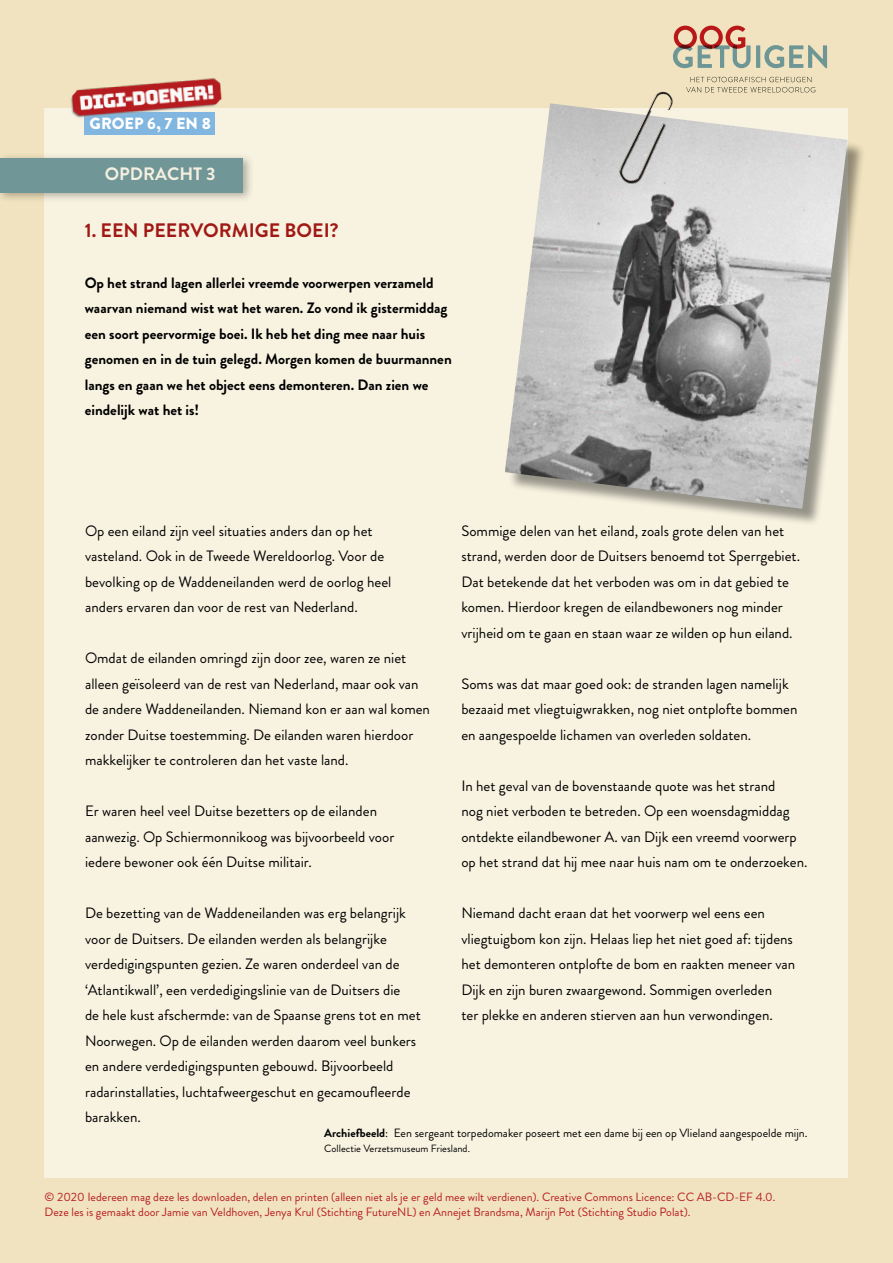
<style>
.page{position:relative;width:893px;height:1263px;background:#f1e3bf}
.page>*{position:absolute;margin:0;border:0;box-sizing:border-box;transform-origin:0 0}
.t1{font:700 19.5px "Brandon Grotesque";color:#a11915}
.t2{font:700 18px "Brandon Grotesque";color:#f5f0e0}
.t3{font:900 16.2px "Brandon Grotesque";letter-spacing:.005em;color:#fff}
.t4{font:15px/25.5px "Brandon Grotesque";color:#000}
.t5{font:700 15px/25.5px "Brandon Grotesque";color:#000}
.t6{font:12px/14.4px "Brandon Grotesque";color:#b71c21}
.t7{font:12px "Brandon Grotesque";color:#000}
.t8{font:10.5px "Brandon Grotesque";color:#000}
.s1{font-weight:700}
</style>
<div class="page">
<div style="left:45px;top:109px;width:803px;height:1069px;background:#f8f3e1"></div>
<svg style="left:673px;top:26px;width:154px;height:42px"></svg>
<svg style="left:686px;top:77px;width:129px;height:15px"></svg>
<div style="left:85px;top:112px;width:130px;height:22px;background:#80b6df"></div>
<img style="left:60px;top:78px;width:166px;height:43px">
<div style="left:507px;top:106px;width:358px;height:421px;background:#000;opacity:.4"></div>
<img style="left:505px;top:103px;width:342px;height:406px">
<img style="left:618px;top:91px;width:55px;height:97px">
<div style="left:0;top:152px;width:255px;height:51px;background:#000;opacity:.3"></div>
<div style="left:0;top:158px;width:242px;height:35px;background:#719697"></div>
<p class="t3" style="left:90px;top:112px;width:123px">GROEP 6, 7 EN 8</p>
<p class="t2" style="left:105px;top:161px;width:112px">OPDRACHT 3</p>
<h1 class="t1" style="left:85px;top:216px;width:255px">1. EEN PEERVORMIGE BOEI?</h1>
<p class="t5" style="left:85px;top:270px;width:369px">Op het strand lagen allerlei vreemde voorwerpen verzameld waarvan niemand wist wat het waren. Zo vond ik gistermiddag een soort peervormige boei. Ik heb het ding mee naar huis genomen en in de tuin gelegd. Morgen komen de buurmannen langs en gaan we het object eens demonteren. Dan zien we eindelijk wat het is!</p>
<p class="t4" style="left:85px;top:518px;width:308px">Op een eiland zijn veel situaties anders dan op het vasteland. Ook in de Tweede Wereldoorlog. Voor de bevolking op de Waddeneilanden werd de oorlog heel anders ervaren dan voor de rest van Nederland.</p>
<p class="t4" style="left:85px;top:645px;width:347px">Omdat de eilanden omringd zijn door zee, waren ze niet alleen geïsoleerd van de rest van Nederland, maar ook van de andere Waddeneilanden. Niemand kon er aan wal komen zonder Duitse toestemming. De eilanden waren hierdoor makkelijker te controleren dan het vaste land.</p>
<p class="t4" style="left:85px;top:798px;width:311px">Er waren heel veel Duitse bezetters op de eilanden aanwezig. Op Schiermonnikoog was bijvoorbeeld voor iedere bewoner ook één Duitse militair.</p>
<p class="t4" style="left:85px;top:900px;width:337px">De bezetting van de Waddeneilanden was erg belangrijk voor de Duitsers. De eilanden werden als belangrijke verdedigingspunten gezien. Ze waren onderdeel van de ‘Atlantikwall’, een verdedigingslinie van de Duitsers die<br>de hele kust afschermde: van de Spaanse grens tot en met Noorwegen. Op de eilanden werden daarom veel bunkers en andere verdedigingspunten gebouwd. Bijvoorbeeld radarinstallaties, luchtafweergeschut en gecamoufleerde barakken.</p>
<p class="t4" style="left:461px;top:518px;width:340px">Sommige delen van het eiland, zoals grote delen van het strand, werden door de Duitsers benoemd tot Sperrgebiet.<br>Dat betekende dat het verboden was om in dat gebied te komen. Hierdoor kregen de eilandbewoners nog minder vrijheid om te gaan en staan waar ze wilden op hun eiland.</p>
<p class="t4" style="left:461px;top:671px;width:338px">Soms was dat maar goed ook: de stranden lagen namelijk bezaaid met vliegtuigwrakken, nog niet ontplofte bommen en aangespoelde lichamen van overleden soldaten.</p>
<p class="t4" style="left:461px;top:773px;width:348px">In het geval van de bovenstaande quote was het strand<br>nog niet verboden te betreden. Op een woensdagmiddag ontdekte eilandbewoner A. van Dijk een vreemd voorwerp op het strand dat hij mee naar huis nam om te onderzoeken.</p>
<p class="t4" style="left:461px;top:900px;width:335px">Niemand dacht eraan dat het voorwerp wel eens een vliegtuigbom kon zijn. Helaas liep het niet goed af: tijdens het demonteren ontplofte de bom en raakten meneer van Dijk en zijn buren zwaargewond. Sommigen overleden<br>ter plekke en anderen stierven aan hun verwondingen.</p>
<p class="t7" style="left:324px;top:1124px;width:485px"><span class="s1">Archiefbeeld</span>: Een sergeant torpedomaker poseert met een dame bij een op Vlieland aangespoelde mijn.</p>
<p class="t8" style="left:324px;top:1141px;width:147px">Collectie Verzetsmuseum Friesland.</p>
<p class="t6" style="left:45px;top:1190px;width:732px">© 2020 Iedereen mag deze les downloaden, delen en printen (alleen niet als je er geld mee wilt verdienen). Creative Commons Licence: CC AB-CD-EF 4.0.<br>Deze les is gemaakt door Jamie van Veldhoven, Jenya Krul (Stichting FutureNL) en Annejet Brandsma, Marijn Pot (Stichting Studio Polat).</p>
</div>
